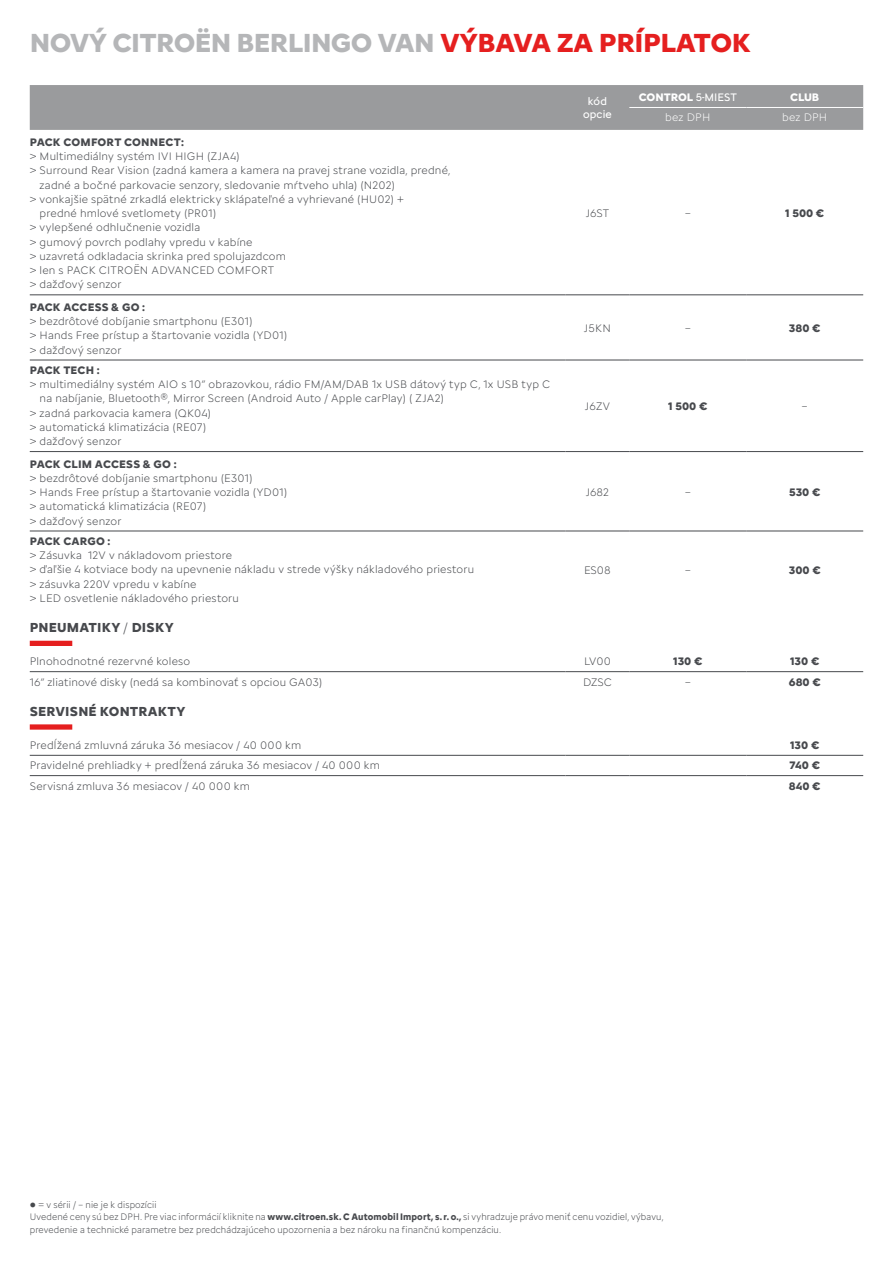
<style>
.page{position:relative;width:893px;height:1263px;background:#fff}
.page>*{position:absolute;margin:0;border:0;box-sizing:border-box;transform-origin:0 0}
.Norm_ln{font:700 27px "Citroen Type";letter-spacing:-.025em;color:#b5b6b8}
._01a_-_tabulka_-_opcie_-_2023{font:700 13.5px "Citroen Type";letter-spacing:.015em;color:#47494d}
.Norm_ln-2{font:300 11.25px/14.2px "Citroen Type";letter-spacing:.015em;color:#47494d}
.Norm_ln-3{font:700 11.25px "Citroen Type";letter-spacing:.015em;color:#47494d}
.Normálny{font:700 11.25px "Citroen Type";color:#47494d}
.Normálny-2{font:700 11.25px "Citroen Type";letter-spacing:-.01em;color:#fff}
.Normálny-3{font:300 11.25px "Citroen Type";letter-spacing:.02em;color:#fff}
.Normálny-4{font:11.25px/12.8px "Citroen Type";letter-spacing:.015em;color:#fff;text-align:center}
.Normálny-5{font:300 11.25px "Citroen Type";color:#47494d}
.zakladny{font:300 9.75px/12.8px "Citroen Type";letter-spacing:.01em;color:#47494d;scale:.95 1}
.s1{color:#e51f1f}
.s2{font-weight:400}
.s3{font-weight:300}
.s4{font-weight:700}
</style>
<div class="page">
<div style="left:30px;top:85px;width:833px;height:45px;background:#9a9b9d"></div>
<hr style="left:30px;top:671px;width:536px;height:1px;background:#47494d">
<hr style="left:566px;top:671px;width:63px;height:1px;background:#47494d">
<hr style="left:629px;top:671px;width:117px;height:1px;background:#47494d">
<hr style="left:746px;top:671px;width:117px;height:1px;background:#47494d">
<hr style="left:629px;top:107px;width:117px;height:1px;background:#fff">
<hr style="left:746px;top:107px;width:117px;height:1px;background:#fff">
<hr style="left:30px;top:531px;width:536px;height:1px;background:#47494d">
<hr style="left:566px;top:531px;width:63px;height:1px;background:#47494d">
<hr style="left:629px;top:531px;width:117px;height:1px;background:#47494d">
<hr style="left:746px;top:531px;width:117px;height:1px;background:#47494d">
<hr style="left:30px;top:360px;width:536px;height:1px;background:#47494d">
<hr style="left:566px;top:360px;width:63px;height:1px;background:#47494d">
<hr style="left:629px;top:360px;width:117px;height:1px;background:#47494d">
<hr style="left:746px;top:360px;width:117px;height:1px;background:#47494d">
<hr style="left:30px;top:451px;width:536px;height:1px;background:#47494d">
<hr style="left:566px;top:451px;width:63px;height:1px;background:#47494d">
<hr style="left:629px;top:451px;width:117px;height:1px;background:#47494d">
<hr style="left:746px;top:451px;width:117px;height:1px;background:#47494d">
<hr style="left:30px;top:295px;width:536px;height:1px;background:#47494d">
<hr style="left:566px;top:295px;width:63px;height:1px;background:#47494d">
<hr style="left:629px;top:295px;width:117px;height:1px;background:#47494d">
<hr style="left:746px;top:295px;width:117px;height:1px;background:#47494d">
<hr style="left:30px;top:755px;width:536px;height:1px;background:#47494d">
<hr style="left:566px;top:755px;width:63px;height:1px;background:#47494d">
<hr style="left:629px;top:755px;width:117px;height:1px;background:#47494d">
<hr style="left:746px;top:755px;width:117px;height:1px;background:#47494d">
<hr style="left:30px;top:775px;width:536px;height:1px;background:#47494d">
<hr style="left:566px;top:775px;width:63px;height:1px;background:#47494d">
<hr style="left:629px;top:775px;width:117px;height:1px;background:#47494d">
<hr style="left:746px;top:775px;width:117px;height:1px;background:#47494d">
<div style="left:30px;top:641px;width:42px;height:5px;background:#e51f1f"></div>
<div style="left:30px;top:724px;width:42px;height:6px;background:#e51f1f"></div>
<p class="Norm_ln" style="left:30px;top:23px;width:723px">NOVÝ CITROËN BERLINGO VAN <span class="s1">VÝBAVA ZA PRÍPLATOK</span></p>
<p class="Norm_ln-3" style="left:30px;top:134px;width:156px">PACK COMFORT CONNECT:</p>
<p class="Norm_ln-2" style="left:30px;top:149px;width:211px">&gt; Multimediálny systém IVI HIGH (ZJA4)</p>
<p class="Norm_ln-2" style="left:40px;top:163px;width:412px;text-indent:-10px">&gt; Surround Rear Vision (zadná kamera a kamera na pravej strane vozidla, predné, zadné a bočné parkovacie senzory, sledovanie mŕtveho uhla) (N202)</p>
<p class="Norm_ln-2" style="left:40px;top:191px;width:366px;text-indent:-10px">&gt; vonkajšie spätné zrkadlá elektricky sklápateľné a vyhrievané (HU02) + predné hmlové svetlomety (PR01)</p>
<p class="Norm_ln-2" style="left:30px;top:220px;width:172px">&gt; vylepšené odhlučnenie vozidla</p>
<p class="Norm_ln-2" style="left:30px;top:234px;width:224px">&gt; gumový povrch podlahy vpredu v kabíne</p>
<p class="Norm_ln-2" style="left:30px;top:248px;width:258px">&gt; uzavretá odkladacia skrinka pred spolujazdcom</p>
<p class="Norm_ln-2" style="left:30px;top:263px;width:246px">&gt; len s PACK CITROËN ADVANCED COMFORT</p>
<p class="Norm_ln-2" style="left:30px;top:277px;width:93px">&gt; dažďový senzor</p>
<p class="Norm_ln-3" style="left:30px;top:299px;width:117px">PACK ACCESS &amp; GO :</p>
<p class="Norm_ln-2" style="left:30px;top:313px;width:224px">&gt; bezdrôtové dobíjanie smartphonu (E301)</p>
<p class="Norm_ln-2" style="left:30px;top:328px;width:259px">&gt; Hands Free prístup a štartovanie vozidla (YD01)</p>
<p class="Norm_ln-2" style="left:30px;top:342px;width:93px">&gt; dažďový senzor</p>
<p class="Norm_ln-3" style="left:30px;top:362px;width:71px">PACK TECH :</p>
<p class="Norm_ln-2" style="left:40px;top:377px;width:512px;text-indent:-10px">&gt; multimediálny systém AIO s 10” obrazovkou, rádio FM/AM/DAB 1x USB dátový typ C, 1x USB typ C na nabíjanie, Bluetooth®, Mirror Screen (Android Auto / Apple carPlay) ( ZJA2)</p>
<p class="Norm_ln-2" style="left:30px;top:405px;width:183px">&gt; zadná parkovacia kamera (QK04)</p>
<p class="Norm_ln-2" style="left:30px;top:419px;width:178px">&gt; automatická klimatizácia (RE07)</p>
<p class="Norm_ln-2" style="left:30px;top:434px;width:93px">&gt; dažďový senzor</p>
<p class="Norm_ln-3" style="left:30px;top:455px;width:148px">PACK CLIM ACCESS &amp; GO :</p>
<p class="Norm_ln-2" style="left:30px;top:470px;width:224px">&gt; bezdrôtové dobíjanie smartphonu (E301)</p>
<p class="Norm_ln-2" style="left:30px;top:484px;width:259px">&gt; Hands Free prístup a štartovanie vozidla (YD01)</p>
<p class="Norm_ln-2" style="left:30px;top:499px;width:178px">&gt; automatická klimatizácia (RE07)</p>
<p class="Norm_ln-2" style="left:30px;top:513px;width:93px">&gt; dažďový senzor</p>
<p class="Norm_ln-3" style="left:30px;top:533px;width:82px">PACK CARGO :</p>
<p class="Norm_ln-2" style="left:30px;top:547px;width:204px">&gt; Zásuvka 12V v nákladovom priestore</p>
<p class="Norm_ln-2" style="left:30px;top:562px;width:446px">&gt; ďaľšie 4 kotviace body na upevnenie nákladu v strede výšky nákladového priestoru</p>
<p class="Norm_ln-2" style="left:30px;top:576px;width:168px">&gt; zásuvka 220V vpredu v kabíne</p>
<p class="Norm_ln-2" style="left:30px;top:590px;width:211px">&gt; LED osvetlenie nákladového priestoru</p>
<p class="Normálny-4" style="left:583px;top:94px;width:30px">kód opcie</p>
<p class="Normálny-2" style="left:639px;top:89px;width:100px">CONTROL <span class="s2">5-MIEST</span></p>
<p class="Normálny-2" style="left:790px;top:89px;width:31px">CLUB</p>
<p class="Normálny-3" style="left:665px;top:109px;width:47px">bez DPH</p>
<p class="Normálny-3" style="left:782px;top:109px;width:47px">bez DPH</p>
<p class="Norm_ln-2" style="left:586px;top:206px;width:25px">J6ST</p>
<p class="Norm_ln-2" style="left:685px;top:206px;width:7px">–</p>
<p class="Normálny" style="left:785px;top:205px;width:41px">1 500 €</p>
<p class="Norm_ln-2" style="left:584px;top:321px;width:28px">J5KN</p>
<p class="Normálny-5" style="left:685px;top:320px;width:7px">–</p>
<p class="Normálny" style="left:789px;top:320px;width:33px">380 €</p>
<p class="Norm_ln-2" style="left:585px;top:398px;width:27px">J6ZV</p>
<p class="Normálny" style="left:668px;top:397px;width:41px">1 500 €</p>
<p class="Normálny-5" style="left:802px;top:397px;width:7px">–</p>
<p class="Norm_ln-2" style="left:586px;top:484px;width:25px">J682</p>
<p class="Normálny-5" style="left:685px;top:484px;width:7px">–</p>
<p class="Normálny" style="left:789px;top:484px;width:33px">530 €</p>
<p class="Norm_ln-2" style="left:584px;top:563px;width:28px">ES08</p>
<p class="Normálny-5" style="left:685px;top:562px;width:7px">–</p>
<p class="Normálny" style="left:789px;top:562px;width:33px">300 €</p>
<p class="_01a_-_tabulka_-_opcie_-_2023" style="left:30px;top:617px;width:145px">PNEUMATIKY <span class="s3">/</span> DISKY</p>
<p class="Norm_ln-2" style="left:30px;top:654px;width:162px">Plnohodnotné rezervné koleso</p>
<p class="Norm_ln-2" style="left:584px;top:654px;width:28px">LV00</p>
<p class="Normálny" style="left:673px;top:653px;width:31px">130 €</p>
<p class="Normálny" style="left:790px;top:653px;width:31px">130 €</p>
<p class="Norm_ln-2" style="left:30px;top:674px;width:294px">16” zliatinové disky (nedá sa kombinovať s opciou GA03)</p>
<p class="Norm_ln-2" style="left:583px;top:674px;width:30px">DZSC</p>
<p class="Normálny-5" style="left:685px;top:673px;width:7px">–</p>
<p class="Normálny" style="left:789px;top:673px;width:33px">680 €</p>
<p class="_01a_-_tabulka_-_opcie_-_2023" style="left:30px;top:701px;width:157px">SERVISNÉ KONTRAKTY</p>
<p class="Norm_ln-2" style="left:30px;top:737px;width:273px">Predĺžená zmluvná záruka 36 mesiacov / 40 000 km</p>
<p class="Normálny" style="left:790px;top:737px;width:31px">130 €</p>
<p class="Norm_ln-2" style="left:30px;top:758px;width:352px">Pravidelné prehliadky + predĺžená záruka 36 mesiacov / 40 000 km</p>
<p class="Normálny" style="left:789px;top:757px;width:32px">740 €</p>
<p class="Norm_ln-2" style="left:30px;top:778px;width:222px">Servisná zmluva 36 mesiacov / 40 000 km</p>
<p class="Normálny" style="left:789px;top:777px;width:33px">840 €</p>
<p class="zakladny" style="left:30px;top:1197px;width:135px">● = v sérii / – nie je k dispozícii</p>
<p class="zakladny" style="left:30px;top:1210px;width:668px">Uvedené ceny sú bez DPH. Pre viac informácií kliknite na <span class="s4">www.citroen.sk. C Automobil Import, s. r. o.,</span> si vyhradzuje právo meniť cenu vozidiel, výbavu, prevedenie a technické parametre bez predchádzajúceho upozornenia a bez nároku na finančnú kompenzáciu.</p>
</div>
